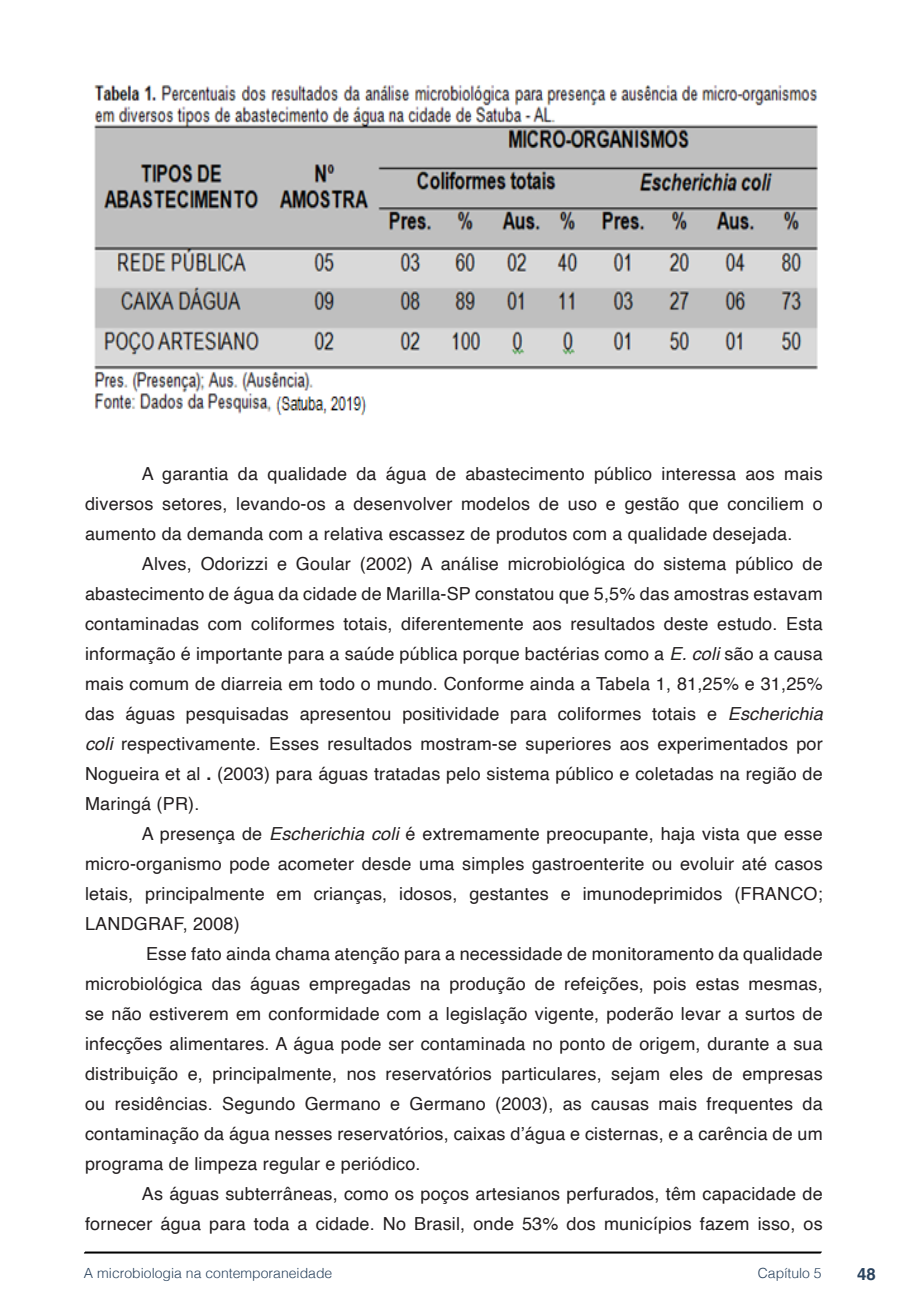
<style>
.page{position:relative;width:908px;height:1304px;background:#fff}
.page>*{position:absolute;margin:0;border:0;box-sizing:border-box;transform-origin:0 0}
.txt{font:18px/30px "Helvetica";letter-spacing:.01em;color:#231f20;text-align:justify}
.t1{font:700 16.8px "Helvetica";color:#2a435e}
.t2{font:300 14px "Helvetica";color:#2a435e}
.s1{font-style:italic}
.s2{font-weight:700}
</style>
<div class="page">
<svg style="left:84px;top:1251px;width:737px;height:3px;background:#515151"></svg>
<img style="left:94px;top:85px;width:724px;height:331px">
<p class="txt" style="left:85px;top:459px;width:738px;text-indent:57px">A garantia da qualidade da água de abastecimento público interessa aos mais diversos setores, levando-os a desenvolver modelos de uso e gestão que conciliem o aumento da demanda com a relativa escassez de produtos com a qualidade desejada.</p>
<p class="txt" style="left:85px;top:549px;width:738px;text-indent:57px">Alves, Odorizzi e Goular (2002) A análise microbiológica do sistema público de abastecimento de água da cidade de Marilla-SP constatou que 5,5% das amostras estavam contaminadas com coliformes totais, diferentemente aos resultados deste estudo. Esta informação é importante para a saúde pública porque bactérias como a <span class="s1">E. coli</span> são a causa mais comum de diarreia em todo o mundo. Conforme ainda a Tabela 1, 81,25% e 31,25% das águas pesquisadas apresentou positividade para coliformes totais e <span class="s1">Escherichia coli</span> respectivamente. Esses resultados mostram-se superiores aos experimentados por Nogueira et al <span class="s2">.</span> (2003) para águas tratadas pelo sistema público e coletadas na região de Maringá (PR).</p>
<p class="txt" style="left:85px;top:819px;width:738px;text-indent:57px">A presença de <span class="s1">Escherichia coli</span> é extremamente preocupante, haja vista que esse micro-organismo pode acometer desde uma simples gastroenterite ou evoluir até casos letais, principalmente em crianças, idosos, gestantes e imunodeprimidos (FRANCO; LANDGRAF, 2008)</p>
<p class="txt" style="left:85px;top:939px;width:738px;text-indent:61px">Esse fato ainda chama atenção para a necessidade de monitoramento da qualidade microbiológica das águas empregadas na produção de refeições, pois estas mesmas, se não estiverem em conformidade com a legislação vigente, poderão levar a surtos de infecções alimentares. A água pode ser contaminada no ponto de origem, durante a sua distribuição e, principalmente, nos reservatórios particulares, sejam eles de empresas ou residências. Segundo Germano e Germano (2003), as causas mais frequentes da contaminação da água nesses reservatórios, caixas d’água e cisternas, e a carência de um programa de limpeza regular e periódico.</p>
<p class="txt" style="left:85px;top:1179px;width:738px;text-align:right">As águas subterrâneas, como os poços artesianos perfurados, têm capacidade de fornecer água para toda a cidade. No Brasil, onde 53% dos municípios fazem isso, os</p>
<p class="t2" style="left:84px;top:1261px;width:250px">A microbiologia na contemporaneidade</p>
<p class="t2" style="left:757px;top:1261px;width:65px">Capítulo 5</p>
<p class="t1" style="left:856px;top:1264px;width:20px">48</p>
</div>
